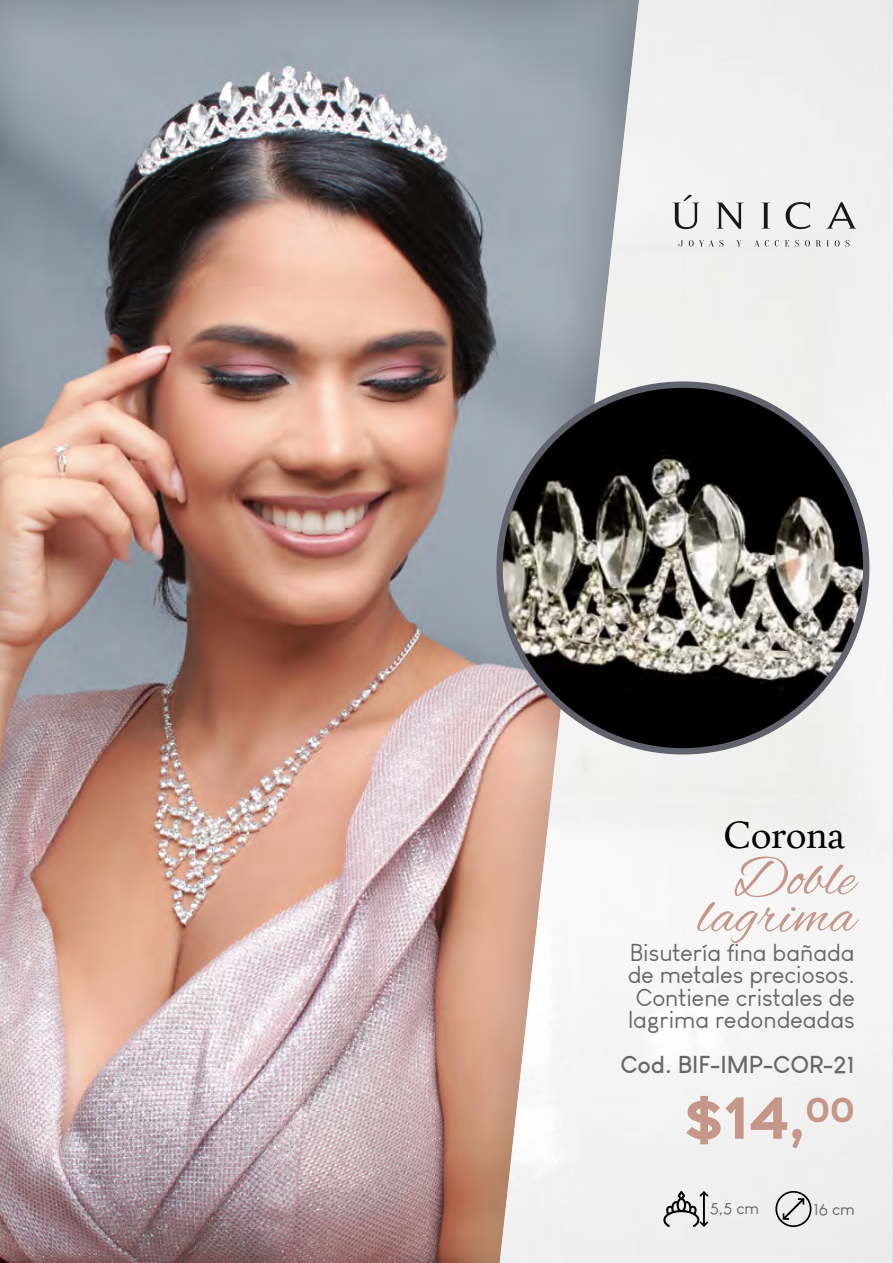
<style>
.page{position:relative;width:893px;height:1263px;background:#fff}
.page>*{position:absolute;margin:0;border:0;box-sizing:border-box;transform-origin:0 0}
.t1{font:58.5px "Alex Brush";color:#c69688}
.t2{font:700 51px "Sinkin Sans 700";color:#c69688}
.t3{font:37.5px "Calendas Plus";color:#000}
.t4{font:24px/22.5px "Louis George Cafe";color:#666767;text-align:center}
.t5{font:700 24px "Louis George Cafe";color:#666767}
.t6{font:16.5px "Louis George Cafe";color:#666767}
</style>
<div class="page">
<div style="left:651px;top:0;width:242px;height:1263px;background:#f1f1f1"></div>
<div style="left:0;top:0;width:651px;height:1263px;background:#000;opacity:.2"></div>
<div style="left:496px;top:381px;width:373px;height:373px;background:#60626d;border-radius:50%"></div>
<img style="left:503px;top:388px;width:360px;height:360px;border-radius:180px">
<svg style="left:775px;top:1190px;width:38px;height:37px"></svg>
<svg style="left:663px;top:1191px;width:45px;height:36px"></svg>
<svg style="left:673px;top:195px;width:26px;height:34px"></svg>
<svg style="left:716px;top:203px;width:27px;height:26px"></svg>
<svg style="left:761px;top:203px;width:9px;height:26px"></svg>
<svg style="left:786px;top:202px;width:24px;height:27px"></svg>
<svg style="left:826px;top:202px;width:30px;height:27px"></svg>
<svg style="left:678px;top:240px;width:5px;height:7px"></svg>
<svg style="left:689px;top:240px;width:34px;height:7px"></svg>
<svg style="left:736px;top:240px;width:6px;height:6px"></svg>
<svg style="left:754px;top:240px;width:15px;height:7px"></svg>
<svg style="left:775px;top:240px;width:4px;height:7px"></svg>
<svg style="left:785px;top:240px;width:4px;height:6px"></svg>
<svg style="left:795px;top:240px;width:4px;height:7px"></svg>
<svg style="left:805px;top:240px;width:5px;height:7px"></svg>
<svg style="left:816px;top:240px;width:5px;height:7px"></svg>
<svg style="left:827px;top:240px;width:2px;height:6px"></svg>
<svg style="left:835px;top:240px;width:4px;height:7px"></svg>
<svg style="left:845px;top:240px;width:4px;height:7px"></svg>
<h3 class="t3" style="left:724px;top:808px;width:123px">Corona</h3>
<h1 class="t1" style="left:734px;top:845px;width:122px">Doble</h1>
<h1 class="t1" style="left:697px;top:883px;width:159px">lagrima</h1>
<p class="t4" style="left:628px;top:941px;width:229px">Bisutería fina bañada de metales preciosos.<br>Contiene cristales de lagrima redondeadas</p>
<p class="t5" style="left:620px;top:1049px;width:236px">Cod. BIF-IMP-COR-21</p>
<h2 class="t2" style="left:683px;top:1091px;width:173px">$14,<sup>00</sup></h2>
<p class="t6" style="left:710px;top:1198px;width:51px">5,5 cm</p>
<p class="t6" style="left:813px;top:1200px;width:43px">16 cm</p>
</div>
